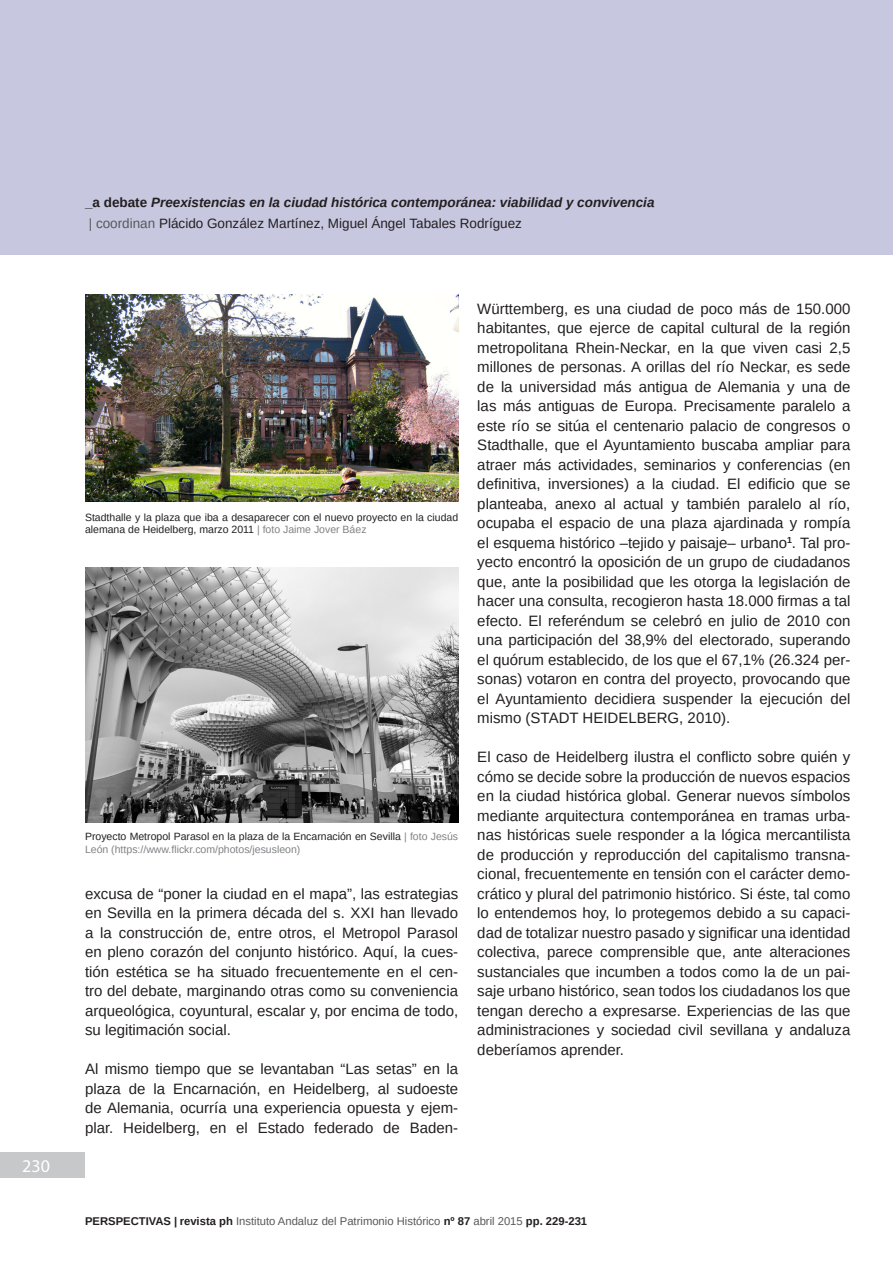
<style>
.page{position:relative;width:893px;height:1263px;background:#fff}
.page>*{position:absolute;margin:0;border:0;box-sizing:border-box;transform-origin:0 0}
.t1{font:18px "Myriad Pro";color:#fff}
.t2{font:15px/19.5px "Arimo";color:#231f20;text-align:justify}
.t3{font:italic 700 13.5px/21px "Arimo";color:#231f20}
.t4{font:11.25px "Arimo";color:#57585a}
.Pie_de_Foto{font:10.5px/12.6px "Arimo";color:#231f20}
.s1{font-style:normal}
.s2{font-weight:400;font-style:normal;color:#57585a}
.s3{font-weight:400;font-style:normal}
.s4{color:#808285}
.s5{font-weight:700;color:#231f20}
</style>
<div class="page">
<div style="left:0;top:0;width:893px;height:255px;background:#c7c7e0"></div>
<div style="left:0;top:1152px;width:85px;height:26px;background:#c7c8ca"></div>
<img style="left:85px;top:294px;width:373px;height:207px">
<img style="left:85px;top:567px;width:373px;height:255px">
<p class="t1" style="left:22px;top:1155px;width:29px">230</p>
<p class="t3" style="left:85px;top:192px;width:571px"><span class="s1">_a debate</span> Preexistencias en la ciudad histórica contemporánea: viabilidad y convivencia <span class="s2">| coordinan</span> <span class="s3">Plácido González Martínez, Miguel Ángel Tabales Rodríguez</span></p>
<p class="Pie_de_Foto" style="left:85px;top:511px;width:375px">Stadthalle y la plaza que iba a desaparecer con el nuevo proyecto en la ciudad alemana de Heidelberg, marzo 2011 <span class="s4">| foto Jaime Jover Báez</span></p>
<p class="Pie_de_Foto" style="left:85px;top:830px;width:375px">Proyecto Metropol Parasol en la plaza de la Encarnación en Sevilla <span class="s4">| foto Jesús<br>León (https://www.flickr.com/photos/jesusleon)</span></p>
<p class="t2" style="left:85px;top:884px;width:375px">excusa de “poner la ciudad en el mapa”, las estrategias en Sevilla en la primera década del s. XXI han llevado a la construcción de, entre otros, el Metropol Parasol en pleno corazón del conjunto histórico. Aquí, la cues&shy;tión estética se ha situado frecuentemente en el cen&shy;tro del debate, marginando otras como su conveniencia arqueológica, coyuntural, escalar y, por encima de todo, su legitimación social.</p>
<p class="t2" style="left:85px;top:1059px;width:375px">Al mismo tiempo que se levantaban “Las setas” en la plaza de la Encarnación, en Heidelberg, al sudoeste de Alemania, ocurría una experiencia opuesta y ejem&shy;plar. Heidelberg, en el Estado federado de Baden-</p>
<p class="t2" style="left:477px;top:299px;width:375px">Württemberg, es una ciudad de poco más de 150.000 habitantes, que ejerce de capital cultural de la región metropolitana Rhein-Neckar, en la que viven casi 2,5 millones de personas. A orillas del río Neckar, es sede de la universidad más antigua de Alemania y una de las más antiguas de Europa. Precisamente paralelo a este río se sitúa el centenario palacio de congresos o Stadthalle, que el Ayuntamiento buscaba ampliar para atraer más actividades, seminarios y conferencias (en definitiva, inversiones) a la ciudad. El edificio que se planteaba, anexo al actual y también paralelo al río, ocupaba el espacio de una plaza ajardinada y rompía el esquema histórico –tejido y paisaje– urbano<sup>1</sup>. Tal pro&shy;yecto encontró la oposición de un grupo de ciudadanos que, ante la posibilidad que les otorga la legislación de hacer una consulta, recogieron hasta 18.000 firmas a tal efecto. El referéndum se celebró en julio de 2010 con una participación del 38,9% del electorado, superando el quórum establecido, de los que el 67,1% (26.324 per&shy;sonas) votaron en contra del proyecto, provocando que el Ayuntamiento decidiera suspender la ejecución del mismo (STADT HEIDELBERG, 2010).</p>
<p class="t2" style="left:477px;top:747px;width:375px">El caso de Heidelberg ilustra el conflicto sobre quién y cómo se decide sobre la producción de nuevos espacios en la ciudad histórica global. Generar nuevos símbolos mediante arquitectura contemporánea en tramas urba&shy;nas históricas suele responder a la lógica mercantilista de producción y reproducción del capitalismo transna&shy;cional, frecuentemente en tensión con el carácter demo&shy;crático y plural del patrimonio histórico. Si éste, tal como lo entendemos hoy, lo protegemos debido a su capaci&shy;dad de totalizar nuestro pasado y significar una identidad colectiva, parece comprensible que, ante alteraciones sustanciales que incumben a todos como la de un pai&shy;saje urbano histórico, sean todos los ciudadanos los que tengan derecho a expresarse. Experiencias de las que administraciones y sociedad civil sevillana y andaluza deberíamos aprender.</p>
<p class="t4" style="left:85px;top:1213px;width:504px"><span class="s5">pERSPECTIVAS | revista ph</span> Instituto Andaluz del Patrimonio Histórico <span class="s5">nº 87</span> abril 2015 <span class="s5">pp. 229-231</span></p>
</div>
